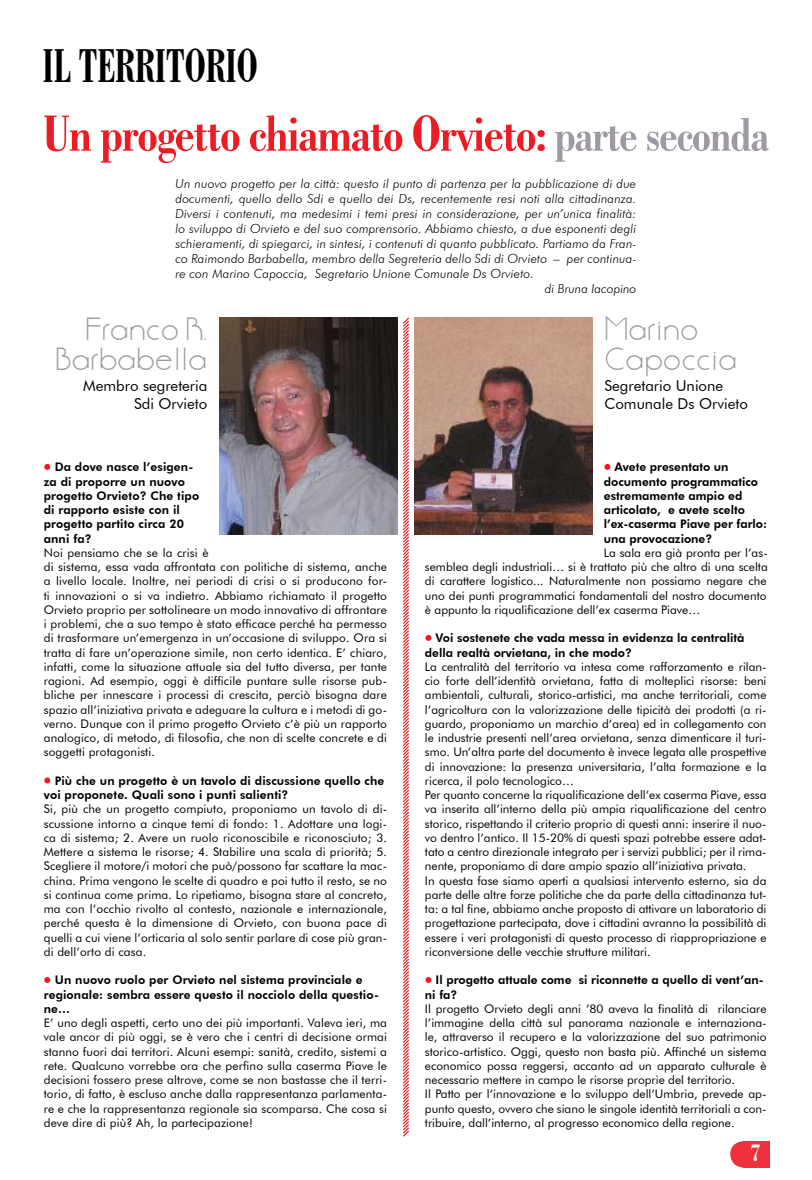
<style>
.page{position:relative;width:812px;height:1180px;background:#fff}
.page>*{position:absolute;margin:0;border:0;box-sizing:border-box;transform-origin:0 0}
.t1{font:700 condensed 53.75px "Bodoni BT";letter-spacing:-.025em;color:#ed1c24}
.t2{font:700 condensed 50px "Bodoni BT";color:#000;scale:.77 1}
.t3{font:28.75px/30px "Anson";color:#9f99a3;text-align:right}
.t4{font:700 condensed 26.25px "Bodoni BT";color:#fff}
.t5{font:15px/18px "Futura BT";color:#000;text-align:right}
.t6{font:italic 300 12.5px "Futura BT";letter-spacing:.01em;color:#000}
.t7{font:11.88px/14.2px "Futura BT";color:#000}
.t8{font:800 11.88px/14.2px "Futura BT";letter-spacing:.01em;color:#000}
.s1{font-size:50px;color:#9f99a3}
.s2{color:#ed1c24}
</style>
<div class="page">
<img style="left:220px;top:317px;width:177px;height:217px">
<svg style="left:44px;top:464px;width:7px;height:6px"></svg>
<svg style="left:44px;top:777px;width:7px;height:7px"></svg>
<svg style="left:44px;top:977px;width:7px;height:6px"></svg>
<svg style="left:604px;top:464px;width:7px;height:6px"></svg>
<svg style="left:425px;top:635px;width:7px;height:6px"></svg>
<svg style="left:425px;top:977px;width:7px;height:6px"></svg>
<svg style="left:403px;top:317px;width:6px;height:820px;background:#f59296"></svg>
<img style="left:415px;top:317px;width:177px;height:217px">
<svg style="left:730px;top:1141px;width:13px;height:27px"></svg>
<div style="left:743px;top:1141px;width:26px;height:27px;background:#ee313c"></div>
<h2 class="t2" style="left:43px;top:36px;width:281px">IL TERRITORIO</h2>
<h1 class="t1" style="left:43px;top:101px;width:728px">Un progetto chiamato Orvieto: <span class="s1">parte seconda</span></h1>
<p class="t6" style="left:175px;top:176px;width:462px">Un nuovo progetto per la città: questo il punto di partenza per la pubblicazione di due</p>
<p class="t6" style="left:175px;top:191px;width:462px">documenti, quello dello Sdi e quello dei Ds, recentemente resi noti alla cittadinanza.</p>
<p class="t6" style="left:175px;top:206px;width:462px">Diversi i contenuti, ma medesimi i temi presi in considerazione, per un’unica finalità:</p>
<p class="t6" style="left:175px;top:221px;width:462px">lo sviluppo di Orvieto e del suo comprensorio. Abbiamo chiesto, a due esponenti degli</p>
<p class="t6" style="left:175px;top:236px;width:462px">schieramenti, di spiegarci, in sintesi, i contenuti di quanto pubblicato. Partiamo da Fran-</p>
<p class="t6" style="left:175px;top:251px;width:462px">co Raimondo Barbabella, membro della Segreteria dello Sdi di Orvieto – per continua-</p>
<p class="t6" style="left:175px;top:266px;width:360px">re con Marino Capoccia, Segretario Unione Comunale Ds Orvieto.</p>
<p class="t6" style="left:545px;top:281px;width:93px">di Bruna Iacopino</p>
<h3 class="t3" style="left:604px;top:317px;width:134px;text-align:left">Marino<br>Capoccia</h3>
<p class="t5" style="left:604px;top:377px;width:145px;text-align:left">Segretario Unione<br>Comunale Ds Orvieto</p>
<h3 class="t3" style="left:56px;top:317px;width:153px">Franco R.<br>Barbabella</h3>
<p class="t5" style="left:83px;top:377px;width:126px">Membro segreteria<br>Sdi Orvieto</p>
<p class="t8" style="left:44px;top:460px;width:157px"><span class="s2">•</span> Da dove nasce l’esigen&shy;za di proporre un nuovo progetto Orvieto? Che tipo di rapporto esiste con il progetto partito circa 20 anni fa?</p>
<p class="t7" style="left:44px;top:545px;width:344px">Noi pensiamo che se la crisi è<br>di sistema, essa vada affrontata con politiche di sistema, anche a livello locale. Inoltre, nei periodi di crisi o si producono for&shy;ti innovazioni o si va indietro. Abbiamo richiamato il progetto Orvieto proprio per sottolineare un modo innovativo di affrontare i problemi, che a suo tempo è stato efficace perché ha permesso di trasformare un’emergenza in un’occasione di sviluppo. Ora si tratta di fare un’operazione simile, non certo identica. E’ chiaro, infatti, come la situazione attuale sia del tutto diversa, per tante ragioni. Ad esempio, oggi è difficile puntare sulle risorse pub&shy;bliche per innescare i processi di crescita, perciò bisogna dare spazio all’iniziativa privata e adeguare la cultura e i metodi di go&shy;verno. Dunque con il primo progetto Orvieto c’è più un rapporto analogico, di metodo, di filosofia, che non di scelte concrete e di soggetti protagonisti.</p>
<p class="t8" style="left:44px;top:773px;width:342px"><span class="s2">•</span> Più che un progetto è un tavolo di discussione quello che voi proponete. Quali sono i punti salienti?</p>
<p class="t7" style="left:44px;top:802px;width:344px;text-align:justify">Si, più che un progetto compiuto, proponiamo un tavolo di di&shy;scussione intorno a cinque temi di fondo: 1. Adottare una logi&shy;ca di sistema; 2. Avere un ruolo riconoscibile e riconosciuto; 3.<br>Mettere a sistema le risorse; 4. Stabilire una scala di priorità; 5.<br>Scegliere il motore/i motori che può/possono far scattare la mac&shy;china. Prima vengono le scelte di quadro e poi tutto il resto, se no si continua come prima. Lo ripetiamo, bisogna stare al concreto, ma con l’occhio rivolto al contesto, nazionale e internazionale, perché questa è la dimensione di Orvieto, con buona pace di quelli a cui viene l’orticaria al solo sentir parlare di cose più gran&shy;di dell’orto di casa.</p>
<p class="t8" style="left:44px;top:973px;width:336px"><span class="s2">•</span> Un nuovo ruolo per Orvieto nel sistema provinciale e regionale: sembra essere questo il nocciolo della questio&shy;ne…</p>
<p class="t7" style="left:44px;top:1016px;width:344px;text-align:justify">E’ uno degli aspetti, certo uno dei più importanti. Valeva ieri, ma vale ancor di più oggi, se è vero che i centri di decisione ormai stanno fuori dai territori. Alcuni esempi: sanità, credito, sistemi a rete. Qualcuno vorrebbe ora che perfino sulla caserma Piave le decisioni fossero prese altrove, come se non bastasse che il terri&shy;torio, di fatto, è escluso anche dalla rappresentanza parlamenta&shy;re e che la rappresentanza regionale sia scomparsa. Che cosa si deve dire di più? Ah, la partecipazione!</p>
<p class="t8" style="left:603px;top:460px;width:165px"><span class="s2">•</span> Avete presentato un documento programmatico estremamente ampio ed articolato, e avete scelto l’ex-caserma Piave per farlo: una provocazione?</p>
<p class="t7" style="left:425px;top:545px;width:344px;text-align:justify;text-indent:179px">La sala era già pronta per l’as&shy;semblea degli industriali… si è trattato più che altro di una scelta di carattere logistico... Naturalmente non possiamo negare che uno dei punti programmatici fondamentali del nostro documento è appunto la riqualificazione dell’ex caserma Piave…</p>
<p class="t8" style="left:425px;top:631px;width:321px"><span class="s2">•</span> Voi sostenete che vada messa in evidenza la centralità della realtà orvietana, in che modo?</p>
<p class="t7" style="left:425px;top:659px;width:343px">La centralità del territorio va intesa come rafforzamento e rilan&shy;cio forte dell’identità orvietana, fatta di molteplici risorse: beni ambientali, culturali, storico-artistici, ma anche territoriali, come l’agricoltura con la valorizzazione delle tipicità dei prodotti (a ri&shy;guardo, proponiamo un marchio d’area) ed in collegamento con le industrie presenti nell’area orvietana, senza dimenticare il turi&shy;smo. Un’altra parte del documento è invece legata alle prospettive di innovazione: la presenza universitaria, l’alta formazione e la ricerca, il polo tecnologico…<br>Per quanto concerne la riqualificazione dell’ex caserma Piave, essa va inserita all’interno della più ampia riqualificazione del centro storico, rispettando il criterio proprio di questi anni: inserire il nuo&shy;vo dentro l’antico. Il 15-20% di questi spazi potrebbe essere adat&shy;tato a centro direzionale integrato per i servizi pubblici; per il rima&shy;nente, proponiamo di dare ampio spazio all’iniziativa privata.<br>In questa fase siamo aperti a qualsiasi intervento esterno, sia da parte delle altre forze politiche che da parte della cittadinanza tut&shy;ta: a tal fine, abbiamo anche proposto di attivare un laboratorio di progettazione partecipata, dove i cittadini avranno la possibilità di essere i veri protagonisti di questo processo di riappropriazione e riconversione delle vecchie strutture militari.</p>
<p class="t8" style="left:425px;top:973px;width:340px"><span class="s2">•</span> Il progetto attuale come si riconnette a quello di vent’an&shy;ni fa?</p>
<p class="t7" style="left:425px;top:1001px;width:343px">Il progetto Orvieto degli anni ’80 aveva la finalità di rilanciare l’immagine della città sul panorama nazionale e internaziona&shy;le, attraverso il recupero e la valorizzazione del suo patrimonio storico-artistico. Oggi, questo non basta più. Affinché un sistema economico possa reggersi, accanto ad un apparato culturale è necessario mettere in campo le risorse proprie del territorio.<br>Il Patto per l’innovazione e lo sviluppo dell’Umbria, prevede ap&shy;punto questo, ovvero che siano le singole identità territoriali a con&shy;tribuire, dall’interno, al progresso economico della regione.</p>
<h3 class="t4" style="left:750px;top:1137px;width:12px">7</h3>
</div>
